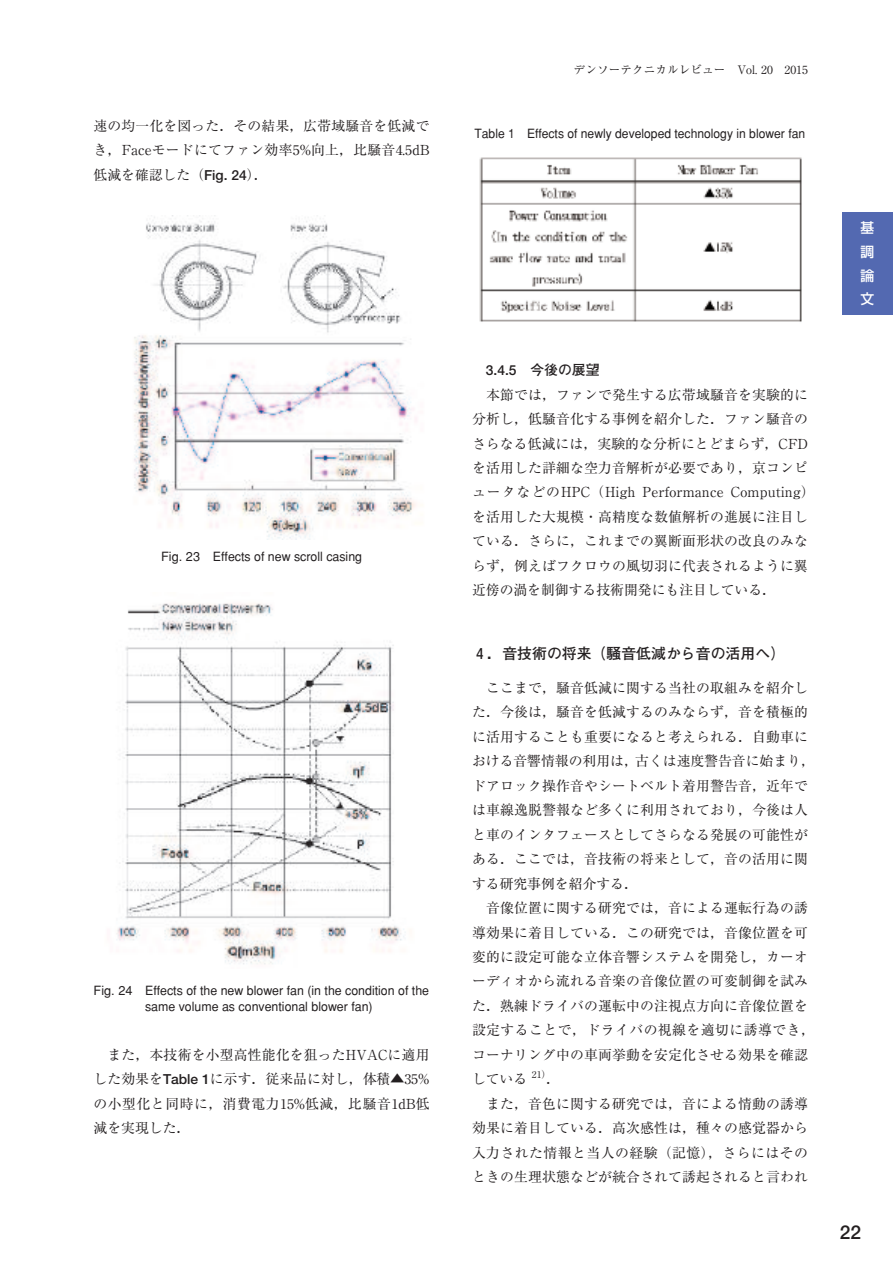
<style>
.page{position:relative;width:893px;height:1263px;background:#fff}
.page>*{position:absolute;margin:0;border:0;box-sizing:border-box;transform-origin:0 0}
.t1{font:700 19.2px "Futo Go B101";color:#231f20}
.t2{font:700 14.85px "Futo Go B101";color:#231f20}
.t3{font:13.8px/24.5px "Ryumin";letter-spacing:.015em;color:#231f20}
.t4{font:13.8px "Ryumin";letter-spacing:.035em;color:#231f20}
.t5{font:700 13.8px "Futo Go B101";color:#231f20}
.t6{font:500 13.8px/23.7px "Shin Go";color:#fff;text-align:justify}
.t7{font:500 12.75px/15.9px "Gothic BBB";color:#231f20;text-align:center}
.t8{font:500 12.75px "Gothic BBB";color:#231f20;scale:.95 1}
.t9{font:11.7px "Ryumin";color:#231f20}
.t10{font:9.6px "Ryumin";color:#231f20}
.s1{font-family:"Futo Go B101";font-weight:700}
</style>
<div class="page">
<div style="left:842px;top:213px;width:51px;height:102px;background:#5369b1"></div>
<img style="left:134px;top:216px;width:283px;height:323px">
<img style="left:116px;top:603px;width:288px;height:361px">
<img style="left:479px;top:157px;width:323px;height:165px">
<p class="t3" style="left:94px;top:113px;width:337px;text-align:justify">速の均一化を図った．その結果，広帯域騒音を低減でき，Faceモードにてファン効率5%向上，比騒音4.5dB低減を確認した（<span class="s1">Fig. 24</span>）．</p>
<p class="t7" style="left:161px;top:548px;width:202px">Fig. 23 Effects of new scroll casing</p>
<p class="t7" style="left:94px;top:982px;width:337px">Fig. 24 Effects of the new blower fan (in the condition of the same volume as conventional blower fan)</p>
<p class="t3" style="left:94px;top:1042px;width:337px;text-align:justify;text-indent:14px">また，本技術を小型高性能化を狙ったHVACに適用した効果を<span class="s1">Table 1</span>に示す．従来品に対し，体積▲35%の小型化と同時に，消費電力15%低減，比騒音1dB低減を実現した．</p>
<p class="t9" style="left:574px;top:62px;width:236px">デンソーテクニカルレビュー Vol. 20 2015</p>
<p class="t8" style="left:474px;top:125px;width:350px">Table 1 Effects of newly developed technology in blower fan</p>
<p class="t5" style="left:486px;top:362px;width:115px">3.4.5 今後の展望</p>
<p class="t3" style="left:472px;top:382px;width:344px;text-indent:14px">本節では，ファンで発生する広帯域騒音を実験的に分析し，低騒音化する事例を紹介した．ファン騒音のさらなる低減には，実験的な分析にとどまらず，CFDを活用した詳細な空力音解析が必要であり，京コンピュータなどのHPC（High Performance Computing）を活用した大規模・高精度な数値解析の進展に注目している．さらに，これまでの翼断面形状の改良のみならず，例えばフクロウの風切羽に代表されるように翼近傍の渦を制御する技術開発にも注目している．</p>
<p class="t2" style="left:473px;top:645px;width:314px">４．音技術の将来（騒音低減から音の活用へ）</p>
<p class="t3" style="left:472px;top:675px;width:344px;text-indent:14px">ここまで，騒音低減に関する当社の取組みを紹介した．今後は，騒音を低減するのみならず，音を積極的に活用することも重要になると考えられる．自動車における音響情報の利用は，古くは速度警告音に始まり，ドアロック操作音やシートベルト着用警告音，近年では車線逸脱警報など多くに利用されており，今後は人と車のインタフェースとしてさらなる発展の可能性がある．ここでは，音技術の将来として，音の活用に関する研究事例を紹介する．</p>
<p class="t3" style="left:472px;top:895px;width:344px;text-indent:14px">音像位置に関する研究では，音による運転行為の誘導効果に着目している．この研究では，音像位置を可変的に設定可能な立体音響システムを開発し，カーオーディオから流れる音楽の音像位置の可変制御を試みた．熟練ドライバの運転中の注視点方向に音像位置を設定することで，ドライバの視線を適切に誘導でき，コーナリング中の車両挙動を安定化させる効果を確認している</p>
<p class="t10" style="left:532px;top:1069px;width:21px">21）</p>
<p class="t3" style="left:546px;top:1067px;width:15px">．</p>
<p class="t3" style="left:486px;top:1091px;width:323px">また，音色に関する研究では，音による情動の誘導</p>
<p class="t3" style="left:472px;top:1115px;width:337px">効果に着目している．高次感性は，種々の感覚器から</p>
<p class="t4" style="left:472px;top:1144px;width:337px">入力された情報と当人の経験（記憶），さらにはその</p>
<p class="t3" style="left:472px;top:1164px;width:337px">ときの生理状態などが統合されて誘起されると言われ</p>
<p class="t6" style="left:860px;top:215px;width:15px">基調論文</p>
<h1 class="t1" style="left:840px;top:1221px;width:23px">22</h1>
</div>
